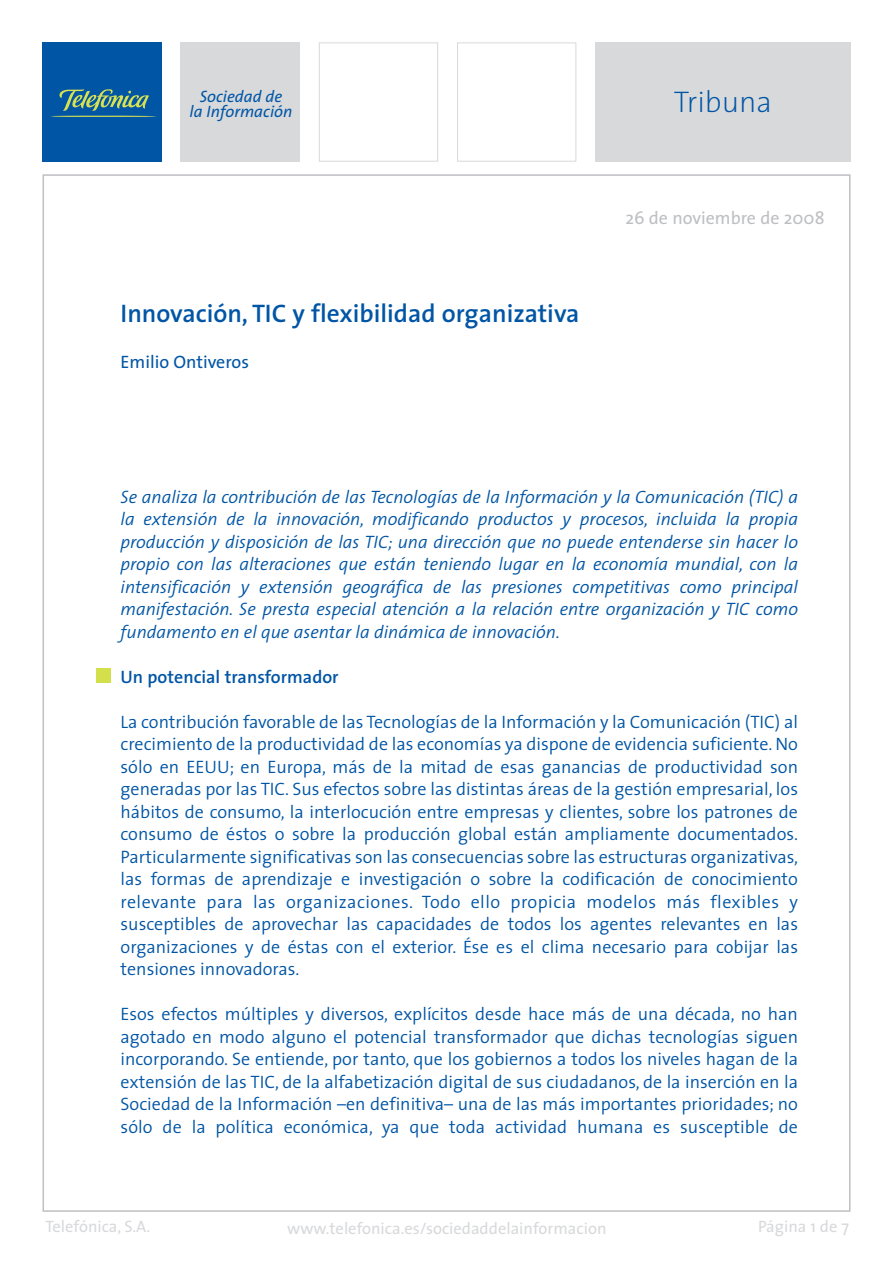
<style>
.page{position:relative;width:893px;height:1263px;background:#fff}
.page>*{position:absolute;margin:0;border:0;box-sizing:border-box;transform-origin:0 0}
.t1{font:200 30px "The Sans";color:#0155a5}
.t2{font:600 25.5px "The Sans";color:#0155a5}
.t3{font:300 18px/22.5px "The Sans";color:#0155a5;text-align:justify}
.t4{font:italic 300 18px/22.5px "The Sans";color:#0155a5;text-align:justify}
.t5{font:600 18px "The Sans";color:#0155a5}
.t6{font:18px "The Sans";color:#bebfc2}
.t7{font:18px "The Sans";color:#0155a5}
.t8{font:16.5px "The Sans";color:#d8d9db}
.t9{font:italic 16.5px/15px "The Sans";color:#0155a5;text-align:center}
</style>
<div class="page">
<div style="left:97px;top:668px;width:14px;height:14px;background:#d4df4c"></div>
<div style="left:43px;top:43px;width:119px;height:119px;background:#0155a5"></div>
<svg style="left:51px;top:89px;width:105px;height:28px"></svg>
<div style="left:181px;top:43px;width:119px;height:119px;background:#d8d9db"></div>
<div style="left:319px;top:43px;width:119px;height:119px;border:1px solid #d8d9db"></div>
<div style="left:457px;top:43px;width:119px;height:119px;border:1px solid #d8d9db"></div>
<div style="left:595px;top:43px;width:255px;height:119px;background:#d8d9db"></div>
<p class="t9" style="left:190px;top:90px;width:104px">Sociedad de<br>la Información</p>
<h2 class="t2" style="left:121px;top:304px;width:460px">Innovación, TIC y flexibilidad organizativa</h2>
<p class="t7" style="left:121px;top:354px;width:130px">Emilio Ontiveros</p>
<h1 class="t1" style="left:674px;top:90px;width:100px">Tribuna</h1>
<p class="t6" style="left:625px;top:211px;width:201px">26 de noviembre de 2008</p>
<p class="t4" style="left:121px;top:487px;width:679px">Se analiza la contribución de las Tecnologías de la Información y la Comunicación (TIC) a la extensión de la innovación, modificando productos y procesos, incluida la propia producción y disposición de las TIC; una dirección que no puede entenderse sin hacer lo propio con las alteraciones que están teniendo lugar en la economía mundial, con la intensificación y extensión geográfica de las presiones competitivas como principal manifestación. Se presta especial atención a la relación entre organización y TIC como fundamento en el que asentar la dinámica de innovación.</p>
<p class="t5" style="left:121px;top:669px;width:220px">Un potencial transformador</p>
<p class="t3" style="left:121px;top:712px;width:679px">La contribución favorable de las Tecnologías de la Información y la Comunicación (TIC) al crecimiento de la productividad de las economías ya dispone de evidencia suficiente. No sólo en EEUU; en Europa, más de la mitad de esas ganancias de productividad son generadas por las TIC. Sus efectos sobre las distintas áreas de la gestión empresarial, los hábitos de consumo, la interlocución entre empresas y clientes, sobre los patrones de consumo de éstos o sobre la producción global están ampliamente documentados.<br>Particularmente significativas son las consecuencias sobre las estructuras organizativas, las formas de aprendizaje e investigación o sobre la codificación de conocimiento relevante para las organizaciones. Todo ello propicia modelos más flexibles y susceptibles de aprovechar las capacidades de todos los agentes relevantes en las organizaciones y de éstas con el exterior. Ése es el clima necesario para cobijar las tensiones innovadoras.</p>
<p class="t3" style="left:121px;top:1004px;width:679px">Esos efectos múltiples y diversos, explícitos desde hace más de una década, no han agotado en modo alguno el potencial transformador que dichas tecnologías siguen incorporando. Se entiende, por tanto, que los gobiernos a todos los niveles hagan de la extensión de las TIC, de la alfabetización digital de sus ciudadanos, de la inserción en la Sociedad de la Información –en definitiva– una de las más importantes prioridades; no sólo de la política económica, ya que toda actividad humana es susceptible de</p>
<p class="t8" style="left:46px;top:1220px;width:106px">Telefónica, S.A.</p>
<p class="t8" style="left:287px;top:1222px;width:321px">www.telefonica.es/sociedaddelainformacion</p>
<p class="t8" style="left:758px;top:1220px;width:92px">Página 1 de 7</p>
</div>
